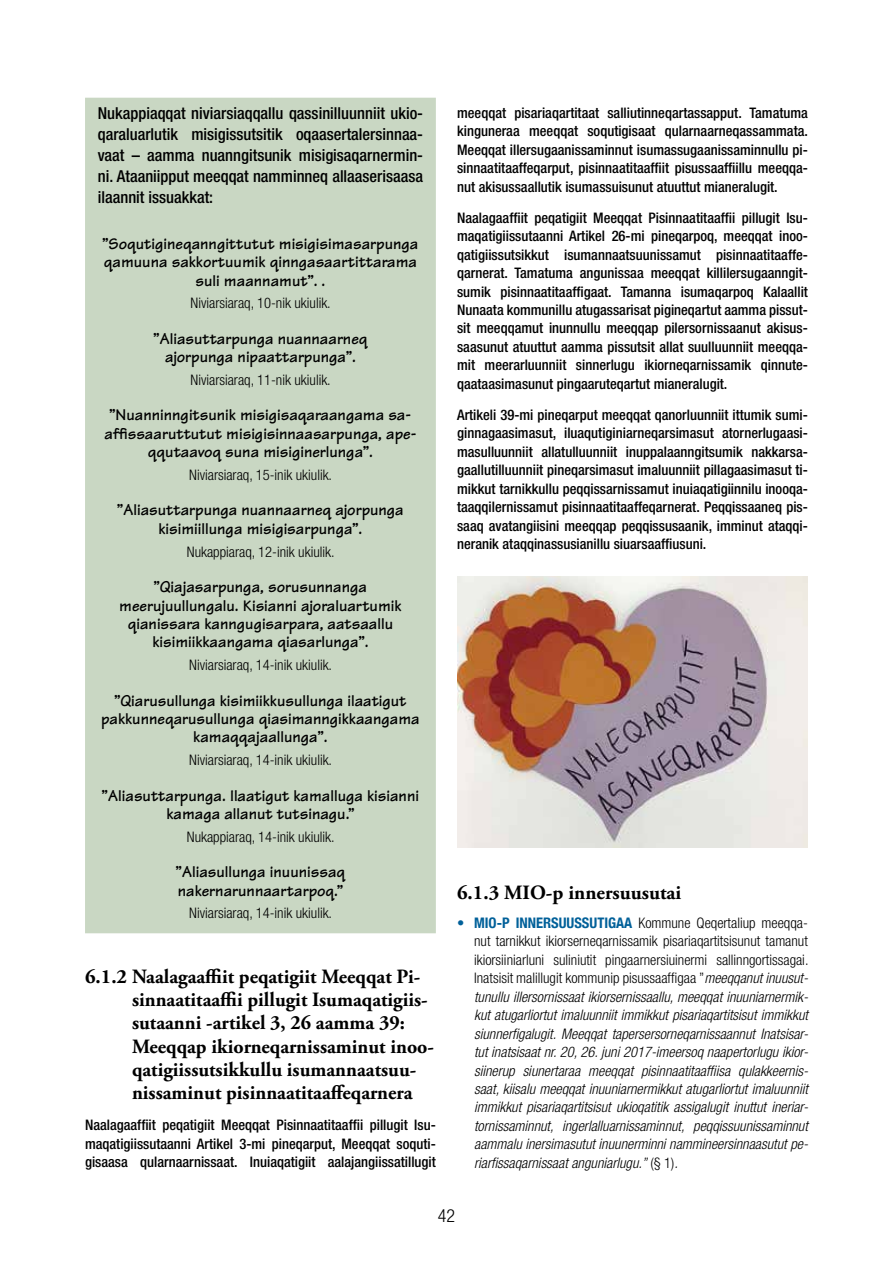
<style>
.page{position:relative;width:893px;height:1263px;background:#fff}
.page>*{position:absolute;margin:0;border:0;box-sizing:border-box;transform-origin:0 0}
.t1{font:700 20.25px/23.2px "Adobe Garamond Pro";color:#000}
.t2{font:300 condensed 18px "Helvetica Neue";color:#000}
.t3{font:700 16.5px/18.5px "Tekton";color:#000;text-align:center}
.t4{font:500 condensed 16.5px/21px "Helvetica Neue";color:#000;text-align:justify}
.t5{font:500 condensed 14.55px/18.5px "Helvetica Neue";color:#000;text-align:justify}
.t6{font:italic 300 condensed 14.55px/18.5px "Helvetica Neue";color:#000;text-align:justify}
.t7{font:300 condensed 14.55px "Helvetica Neue";color:#000}
.s1{font-style:normal;color:#006099}
.s2{font-weight:700;font-style:normal;color:#006099}
.s3{font-style:normal}
</style>
<div class="page">
<div style="left:85px;top:98px;width:351px;height:835px;background:#c9d7c3"></div>
<img style="left:457px;top:576px;width:351px;height:271px">
<p class="t4" style="left:98px;top:103px;width:327px">Nukappiaqqat niviarsiaqqallu qassinilluunniit ukio&shy;qaraluarlutik misigissutsitik oqaasertalersinnaa&shy;vaat – aamma nuanngitsunik misigisaqarnermin&shy;ni. Ataaniipput meeqqat namminneq allaaserisaasa ilaannit issuakkat:</p>
<p class="t3" style="left:103px;top:234px;width:317px">”Soqutigineqanngittutut misigisimasarpunga qamuuna sakkortuumik qinngasaartittarama suli maannamut”. .</p>
<p class="t7" style="left:191px;top:295px;width:142px">Niviarsiaraq, 10-nik ukiulik.</p>
<p class="t3" style="left:153px;top:329px;width:216px">”Aliasuttarpunga nuannaarneq ajorpunga nipaattarpunga”.</p>
<p class="t7" style="left:191px;top:371px;width:142px">Niviarsiaraq, 11-nik ukiulik.</p>
<p class="t3" style="left:104px;top:406px;width:313px">”Nuanninngitsunik misigisaqaraangama sa&shy;affissaaruttutut misigisinnaasarpunga, ape&shy;qqutaavoq suna misiginerlunga”.</p>
<p class="t7" style="left:189px;top:466px;width:144px">Niviarsiaraq, 15-inik ukiulik.</p>
<p class="t3" style="left:117px;top:501px;width:288px">”Aliasuttarpunga nuannaarneq ajorpunga kisimiillunga misigisarpunga”.</p>
<p class="t7" style="left:187px;top:543px;width:149px">Nukappiaraq, 12-inik ukiulik.</p>
<p class="t3" style="left:119px;top:577px;width:284px">”Qiajasarpunga, sorusunnanga meerujuullungalu. Kisianni ajoraluartumik qianissara kanngugisarpara, aatsaallu kisimiikkaangama qiasarlunga”.</p>
<p class="t7" style="left:189px;top:657px;width:144px">Niviarsiaraq, 14-inik ukiulik.</p>
<p class="t3" style="left:101px;top:691px;width:320px">”Qiarusullunga kisimiikkusullunga ilaatigut pakkunneqarusullunga qiasimanngikkaangama kamaqqajaallunga”.</p>
<p class="t7" style="left:189px;top:752px;width:144px">Niviarsiaraq, 14-inik ukiulik.</p>
<p class="t3" style="left:102px;top:786px;width:319px">”Aliasuttarpunga. Ilaatigut kamalluga kisianni kamaga allanut tutsinagu.”</p>
<p class="t7" style="left:187px;top:828px;width:149px">Nukappiaraq, 14-inik ukiulik.</p>
<p class="t3" style="left:176px;top:863px;width:171px;text-align:left">”Aliasullunga inuunissaq nakernarunnaartarpoq.”</p>
<p class="t7" style="left:189px;top:905px;width:144px">Niviarsiaraq, 14-inik ukiulik.</p>
<p class="t1" style="left:132px;top:965px;width:303px;text-indent:-47px">6.1.2 Naalagaaffiit peqatigiit Meeqqat Pi&shy;sinnaatitaaffii pillugit Isumaqatigiis&shy;sutaanni -artikel 3, 26 aamma 39:<br>Meeqqap ikiorneqarnissaminut inoo&shy;qatigiissutsikkullu isumannaatsuu&shy;nissaminut pisinnaatitaaffeqarnera</p>
<p class="t5" style="left:85px;top:1116px;width:352px">Naalagaaffiit peqatigiit Meeqqat Pisinnaatitaaffii pillugit Isu&shy;maqatigiissutaanni Artikel 3-mi pineqarput, Meeqqat soquti&shy;gisaasa qularnaarnissaat. Inuiaqatigiit aalajangiissatillugit</p>
<p class="t5" style="left:457px;top:103px;width:352px">meeqqat pisariaqartitaat salliutinneqartassapput. Tamatuma kinguneraa meeqqat soqutigisaat qularnaarneqassammata.<br>Meeqqat illersugaanissaminnut isumassugaanissaminnullu pi&shy;sinnaatitaaffeqarput, pisinnaatitaaffiit pisussaaffiillu meeqqa&shy;nut akisussaallutik isumassuisunut atuuttut mianeralugit.</p>
<p class="t5" style="left:457px;top:208px;width:352px">Naalagaaffiit peqatigiit Meeqqat Pisinnaatitaaffii pillugit Isu&shy;maqatigiissutaanni Artikel 26-mi pineqarpoq, meeqqat inoo&shy;qatigiissutsikkut isumannaatsuunissamut pisinnaatitaaffe&shy;qarnerat. Tamatuma angunissaa meeqqat killilersugaanngit&shy;sumik pisinnaatitaaffigaat. Tamanna isumaqarpoq Kalaallit Nunaata kommunillu atugassarisat pigineqartut aamma pissut&shy;sit meeqqamut inunnullu meeqqap pilersornissaanut akisus&shy;saasunut atuuttut aamma pissutsit allat suulluunniit meeqqa&shy;mit meerarluunniit sinnerlugu ikiorneqarnissamik qinnute&shy;qaataasimasunut pingaaruteqartut mianeralugit.</p>
<p class="t5" style="left:457px;top:405px;width:352px">Artikeli 39-mi pineqarput meeqqat qanorluunniit ittumik sumi&shy;ginnagaasimasut, iluaqutiginiarneqarsimasut atornerlugaasi&shy;masulluunniit allatulluunniit inuppalaanngitsumik nakkarsa&shy;gaallutilluunniit pineqarsimasut imaluunniit pillagaasimasut ti&shy;mikkut tarnikkullu peqqissarnissamut inuiaqatigiinnilu inooqa&shy;taaqqilernissamut pisinnaatitaaffeqarnerat. Peqqissaaneq pis&shy;saaq avatangiisini meeqqap peqqissusaanik, imminut ataqqi&shy;neranik ataqqinassusianillu siuarsaaffiusuni.</p>
<h1 class="t1" style="left:457px;top:881px;width:226px">6.1.3 MIO-p innersuusutai</h1>
<p class="t6" style="left:474px;top:913px;width:336px;text-indent:-17px"><span class="s1">•</span> <span class="s2">MIO-P INNERSUUSSUTIGAA</span> <span class="s3">Kommune Qeqertaliup meeqqa&shy;nut tarnikkut ikiorserneqarnissamik pisariaqartitsisunut tamanut ikiorsiiniarluni suliniutit pingaarnersiuinermi sallinngortissagai.<br>Inatsisit malillugit kommunip pisussaaffigaa ”</span>meeqqanut inuusut&shy;tunullu illersornissaat ikiorsernissaallu, meeqqat inuuniarnermik&shy;kut atugarliortut imaluunniit immikkut pisariaqartitsisut immikkut siunnerfigalugit. Meeqqat tapersersorneqarnissaannut Inatsisar&shy;tut inatsisaat nr. 20, 26. juni 2017-imeersoq naapertorlugu ikior&shy;siinerup siunertaraa meeqqat pisinnaatitaaffiisa qulakkeernis&shy;saat, kiisalu meeqqat inuuniarnermikkut atugarliortut imaluunniit immikkut pisariaqartitsisut ukioqatitik assigalugit inuttut ineriar&shy;tornissaminnut, ingerlalluarnissaminnut, peqqissuunissaminnut aammalu inersimasutut inuunerminni nammineersinnaasutut pe&shy;riarfissaqarnissaat anguniarlugu.” <span class="s3">(§ 1)</span>.</p>
<p class="t2" style="left:438px;top:1205px;width:19px">42</p>
</div>
